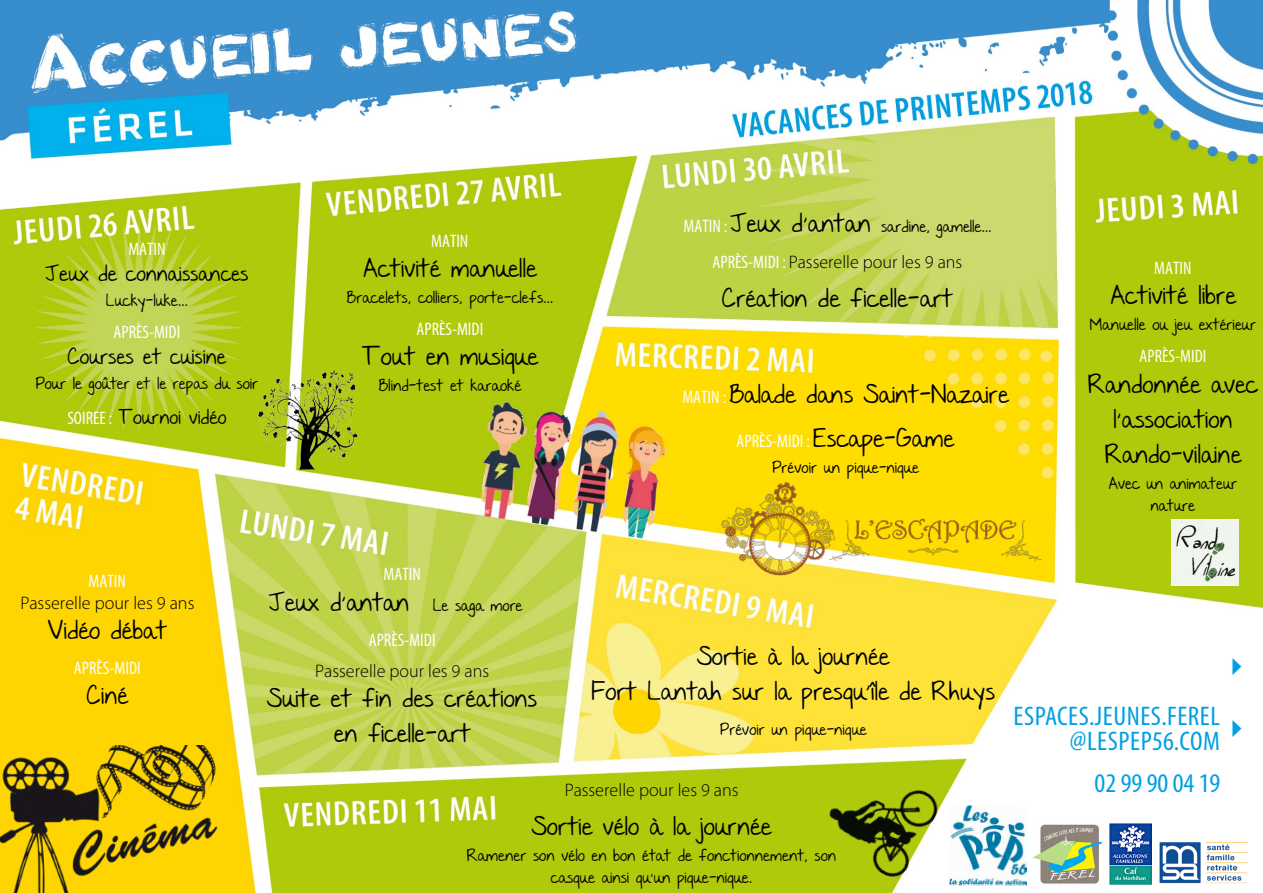
<style>
.page{position:relative;width:1263px;height:893px;background:#fff}
.page>*{position:absolute;margin:0;border:0;box-sizing:border-box;transform-origin:0 0}
.t1{font:condensed 27px/25.5px "Myriad Pro";letter-spacing:.02em;color:#009fe3;text-align:right;scale:1.04 1}
.t2{font:21.15px/35px "Nothing You Could Say";color:#000;text-align:center}
.t3{font:condensed 18.15px "Myriad Pro";color:#fff}
.t4{font:300 18.15px "Myriad Pro";color:#000}
.t5{font:18.15px "Nothing You Could Say";color:#000}
.t6{font:16.65px "Nothing You Could Say";letter-spacing:-.005em;color:#000}
.t7{font:13.65px/22.5px "Nothing You Could Say";color:#000;text-align:center}
.s1{font-family:"Myriad Pro";font-stretch:condensed;font-size:18.15px;color:#fff}
.s2{font-size:21.15px}
.s3{font-weight:400;font-stretch:condensed;color:#fff}
.s4{font-family:"Nothing You Could Say";font-stretch:normal;font-size:21.15px;color:#000}
.s5{font-size:13.65px}
</style>
<div class="page">
<img style="left:0;top:0;width:1263px;height:893px">
<img style="left:1171px;top:519px;width:67px;height:67px">
<img style="left:711px;top:471px;width:340px;height:115px">
<img style="left:814px;top:753px;width:133px;height:131px">
<img style="left:0;top:746px;width:225px;height:147px">
<img style="left:255px;top:352px;width:108px;height:123px">
<img style="left:1110px;top:824px;width:41px;height:60px">
<img style="left:1158px;top:841px;width:92px;height:43px">
<img style="left:1032px;top:824px;width:75px;height:61px">
<img style="left:949px;top:805px;width:78px;height:81px">
<svg style="left:1233px;top:658px;width:8px;height:17px"></svg>
<svg style="left:1233px;top:719px;width:8px;height:18px"></svg>
<h3 class="t3" style="left:128px;top:238px;width:39px">MATIN</h3>
<h3 class="t5" style="left:45px;top:259px;width:205px">Jeux de connaissances</h3>
<p class="t7" style="left:106px;top:290px;width:83px">Lucky-luke…</p>
<h3 class="t3" style="left:113px;top:321px;width:68px">APRÈS-MIDI</h3>
<h3 class="t5" style="left:68px;top:343px;width:160px">Courses et cuisine</h3>
<p class="t7" style="left:35px;top:373px;width:224px">Pour le goûter et le repas du soir</p>
<p class="t6" style="left:67px;top:404px;width:161px"><span class="s1">SOIREE:</span> Tournoi vidéo</p>
<h3 class="t3" style="left:431px;top:230px;width:39px">MATIN</h3>
<h2 class="t2" style="left:363px;top:252px;width:176px">Activité manuelle</h2>
<p class="t7" style="left:346px;top:287px;width:208px">Bracelets, colliers, porte-clefs…</p>
<h3 class="t3" style="left:416px;top:318px;width:68px">APRÈS-MIDI</h3>
<h2 class="t2" style="left:361px;top:340px;width:178px">Tout en musique</h2>
<p class="t7" style="left:378px;top:375px;width:144px">Blind-test et karaoké</p>
<p class="t7" style="left:683px;top:216px;width:309px"><span class="s1">MATIN :</span> <span class="s2">Jeux d’antan</span> sardine, gamelle…</p>
<h3 class="t4" style="left:712px;top:251px;width:251px"><span class="s3">APRÈS-MIDI :</span> Passerelle pour les 9 ans</h3>
<h2 class="t2" style="left:722px;top:281px;width:233px">Création de ficelle-art</h2>
<h2 class="t2" style="left:682px;top:378px;width:328px"><span class="s1">MATIN :</span> Balade dans Saint-Nazaire</h2>
<h3 class="t3" style="left:737px;top:430px;width:219px">APRÈS-MIDI : <span class="s4">Escape-Game</span></h3>
<p class="t7" style="left:772px;top:457px;width:148px">Prévoir un pique-nique</p>
<h3 class="t3" style="left:1154px;top:257px;width:39px">MATIN</h3>
<h2 class="t2" style="left:1110px;top:279px;width:128px">Activité libre</h2>
<p class="t7" style="left:1090px;top:314px;width:168px">Manuelle ou jeu extérieur</p>
<h3 class="t3" style="left:1139px;top:345px;width:68px">APRÈS-MIDI</h3>
<h2 class="t2" style="left:1088px;top:367px;width:172px">Randonnée avec l’association<br>Rando-vilaine</h2>
<p class="t7" style="left:1108px;top:472px;width:130px">Avec un animateur nature</p>
<h3 class="t3" style="left:89px;top:570px;width:39px">MATIN</h3>
<h3 class="t4" style="left:20px;top:592px;width:176px">Passerelle pour les 9 ans</h3>
<h2 class="t2" style="left:48px;top:613px;width:120px">Vidéo débat</h2>
<h3 class="t3" style="left:74px;top:657px;width:68px">APRÈS-MIDI</h3>
<h2 class="t2" style="left:87px;top:679px;width:43px">Ciné</h2>
<h3 class="t3" style="left:384px;top:563px;width:39px">MATIN</h3>
<h2 class="t2" style="left:268px;top:585px;width:256px">Jeux d’antan <span class="s5">Le saga more</span></h2>
<h3 class="t3" style="left:369px;top:629px;width:68px">APRÈS-MIDI</h3>
<h3 class="t4" style="left:315px;top:660px;width:176px">Passerelle pour les 9 ans</h3>
<h2 class="t2" style="left:267px;top:681px;width:272px">Suite et fin des créations en ficelle-art</h2>
<h2 class="t2" style="left:591px;top:640px;width:405px">Sortie à la journée<br>Fort Lantah sur la presqu’île de Rhuys</h2>
<p class="t7" style="left:720px;top:719px;width:148px">Prévoir un pique-nique</p>
<h3 class="t4" style="left:565px;top:779px;width:176px">Passerelle pour les 9 ans</h3>
<h2 class="t2" style="left:532px;top:810px;width:241px">Sortie vélo à la journée</h2>
<p class="t7" style="left:467px;top:845px;width:371px">Ramener son vélo en bon état de fonctionnement, son casque ainsi qu’un pique-nique.</p>
<h1 class="t1" style="left:1014px;top:703px;width:200px">ESPACES.JEUNES.FEREL @LESPEP56.COM</h1>
<h1 class="t1" style="left:1095px;top:770px;width:122px">02 99 90 04 19</h1>
</div>
